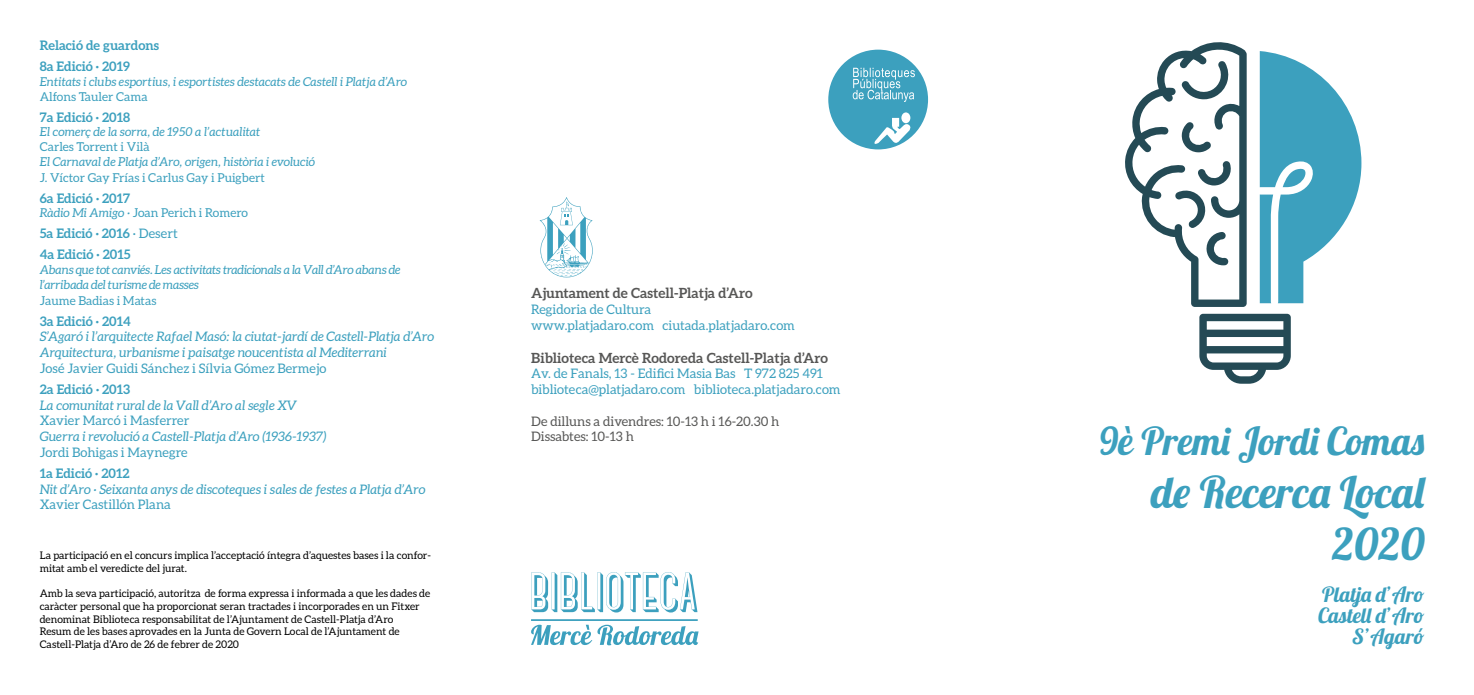
<style>
.page{position:relative;width:1474px;height:695px;background:#fff}
.page>*{position:absolute;margin:0;border:0;box-sizing:border-box;transform-origin:0 0}
.t1{font:43.75px/52.5px "Lobster 1.4";color:#3ca0be;text-align:right}
.t2{font:38.5px "Lobster 1.4";color:#3ca0be}
.t3{font:21px/21px "Lobster 1.4";color:#3ca0be;text-align:right}
.t4{font:700 14px "Aleo";color:#575756}
.t5{font:italic 13.12px/15.8px "Aleo";color:#3ca0be}
.t6{font:13.12px/15.8px "Aleo";color:#3ca0be}
.t7{font:700 13.12px/21px "Aleo";color:#3ca0be}
.t8{font:13.12px/15.8px "Aleo";color:#575756}
.t9{font:italic 12.25px "Aleo";color:#3ca0be}
.t10{font:12.25px "Aleo";color:#3ca0be}
.t11{font:italic 12.25px/14.7px "Aleo";letter-spacing:-.02em;color:#3ca0be}
.t12{font:10.5px/12.6px "Aleo";color:#000}
.s1{font-style:italic}
.s2{font-weight:400}
</style>
<div class="page">
<svg style="left:1259px;top:51px;width:102px;height:252px"></svg>
<svg style="left:1125px;top:42px;width:121px;height:265px"></svg>
<svg style="left:1199px;top:314px;width:91px;height:69px"></svg>
<svg style="left:539px;top:197px;width:53px;height:80px"></svg>
<svg style="left:828px;top:50px;width:100px;height:99px"></svg>
<svg style="left:531px;top:572px;width:166px;height:40px"></svg>
<svg style="left:531px;top:624px;width:167px;height:21px"></svg>
<hr style="left:531px;top:619px;width:166px;height:2px;background:#3ca0be">
<p class="t7" style="left:40px;top:35px;width:121px">Relació de guardons<br>8a Edició · 2019</p>
<p class="t9" style="left:40px;top:75px;width:369px">Entitats i clubs esportius, i esportistes destacats de Castell i Platja d’Aro</p>
<p class="t10" style="left:40px;top:89px;width:109px">Alfons Tauler Cama</p>
<p class="t7" style="left:40px;top:106px;width:92px">7a Edició · 2018</p>
<p class="t9" style="left:40px;top:125px;width:222px">El comerç de la sorra, de 1950 a l’actualitat</p>
<p class="t10" style="left:40px;top:140px;width:111px">Carles Torrent i Vilà</p>
<p class="t9" style="left:40px;top:155px;width:277px">El Carnaval de Platja d’Aro, origen, història i evolució</p>
<p class="t10" style="left:40px;top:170px;width:227px">J. Víctor Gay Frías i Carlus Gay i Puigbert</p>
<p class="t7" style="left:40px;top:187px;width:92px">6a Edició · 2017</p>
<p class="t10" style="left:40px;top:206px;width:210px"><span class="s1">Ràdio Mi Amigo ·</span> Joan Perich i Romero</p>
<p class="t7" style="left:40px;top:223px;width:140px">5a Edició · 2016 <span class="s2">· Desert<br></span>4a Edició · 2015</p>
<p class="t11" style="left:40px;top:262px;width:362px">Abans que tot canviés. Les activitats tradicionals a la Vall d’Aro abans de l’arribada del turisme de masses</p>
<p class="t10" style="left:40px;top:293px;width:118px">Jaume Badias i Matas</p>
<p class="t7" style="left:40px;top:310px;width:92px">3a Edició · 2014</p>
<p class="t5" style="left:40px;top:328px;width:396px">S’Agaró i l’arquitecte Rafael Masó: la ciutat-jardí de Castell-Platja d’Aro<br>Arquitectura, urbanisme i paisatge noucentista al Mediterrani</p>
<p class="t6" style="left:40px;top:360px;width:288px">José Javier Guidi Sánchez i Sílvia Gómez Bermejo</p>
<p class="t7" style="left:40px;top:378px;width:92px">2a Edició · 2013</p>
<p class="t5" style="left:40px;top:397px;width:258px">La comunitat rural de la Vall d’Aro al segle XV</p>
<p class="t6" style="left:40px;top:412px;width:151px">Xavier Marcó i Masferrer</p>
<p class="t5" style="left:40px;top:428px;width:288px">Guerra i revolució a Castell-Platja d’Aro (1936-1937)</p>
<p class="t6" style="left:40px;top:444px;width:149px">Jordi Bohigas i Maynegre</p>
<p class="t7" style="left:40px;top:462px;width:91px">1a Edició · 2012</p>
<p class="t5" style="left:40px;top:481px;width:387px">Nit d’Aro · Seixanta anys de discoteques i sales de festes a Platja d’Aro</p>
<p class="t6" style="left:40px;top:496px;width:133px">Xavier Castillón Plana</p>
<p class="t12" style="left:40px;top:549px;width:393px">La participació en el concurs implica l’acceptació íntegra d’aquestes bases i la confor&shy;mitat amb el veredicte del jurat.</p>
<p class="t12" style="left:40px;top:587px;width:392px">Amb la seva participació, autoritza de forma expressa i informada a que les dades de caràcter personal que ha proporcionat seran tractades i incorporades en un Fitxer denominat Biblioteca responsabilitat de l’Ajuntament de Castell-Platja d’Aro<br>Resum de les bases aprovades en la Junta de Govern Local de l’Ajuntament de Castell-Platja d’Aro de 26 de febrer de 2020</p>
<h3 class="t4" style="left:531px;top:285px;width:223px">Ajuntament de Castell-Platja d’Aro</h3>
<p class="t6" style="left:531px;top:301px;width:265px">Regidoria de Cultura<br>www.platjadaro.com ciutada.platjadaro.com</p>
<h3 class="t4" style="left:531px;top:349px;width:298px">Biblioteca Mercè Rodoreda Castell-Platja d’Aro</h3>
<p class="t6" style="left:531px;top:365px;width:311px">Av. de Fanals, 13 - Edifici Masia Bas T 972 825 491 biblioteca@platjadaro.com biblioteca.platjadaro.com</p>
<p class="t8" style="left:531px;top:413px;width:250px">De dilluns a divendres: 10-13 h i 16-20.30 h<br>Dissabtes: 10-13 h</p>
<h2 class="t2" style="left:1099px;top:416px;width:326px">9è Premi Jordi Comas</h2>
<h1 class="t1" style="left:1151px;top:465px;width:275px">de Recerca Local<br>2020</h1>
<h3 class="t3" style="left:1317px;top:583px;width:108px">Platja d’Aro<br>Castell d’Aro<br>S’Agaró</h3>
</div>
